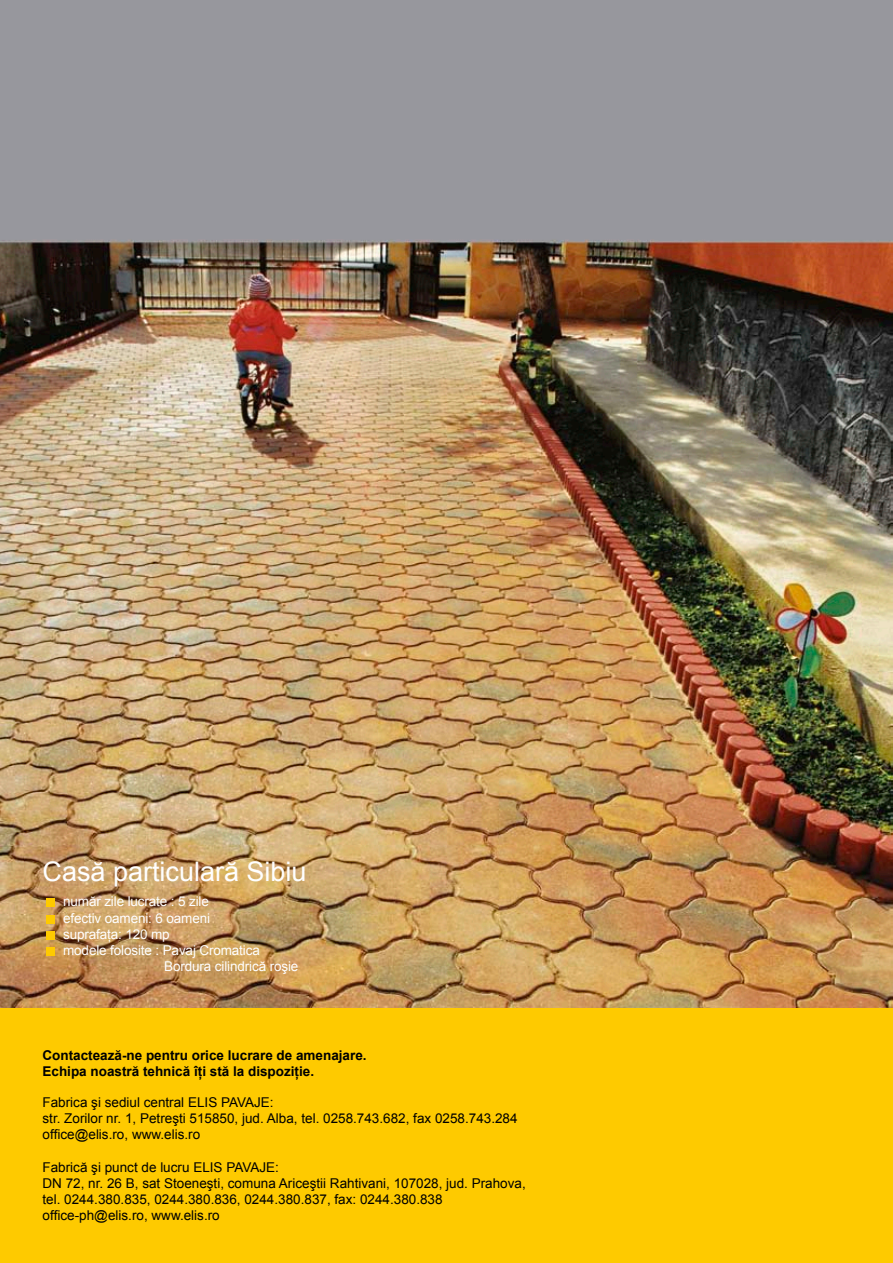
<style>
.page{position:relative;width:893px;height:1263px;background:#fff}
.page>*{position:absolute;margin:0;border:0;box-sizing:border-box;transform-origin:0 0}
.t1{font:27px "Arial";color:#fff}
.t2{font:13.5px/16.2px "Arial";color:#000}
.t3{font:13.5px "Arial";letter-spacing:-.01em;color:#fff}
.t4{font:700 13.5px/16.2px "Arial";color:#000}
</style>
<div class="page">
<img style="left:0;top:0;width:893px;height:1008px">
<div style="left:0;top:1008px;width:893px;height:255px;background:#feca00"></div>
<div style="left:46px;top:898px;width:9px;height:9px;background:#feca00"></div>
<div style="left:46px;top:915px;width:9px;height:9px;background:#feca00"></div>
<div style="left:46px;top:931px;width:9px;height:8px;background:#feca00"></div>
<div style="left:46px;top:947px;width:9px;height:9px;background:#feca00"></div>
<h1 class="t1" style="left:43px;top:854px;width:266px">Casă particulară Sibiu</h1>
<p class="t3" style="left:63px;top:893px;width:147px">număr zile lucrate : 5 zile</p>
<p class="t3" style="left:63px;top:909px;width:148px">efectiv oameni: 6 oameni</p>
<p class="t3" style="left:63px;top:925px;width:108px">suprafaţa: 120 mp</p>
<p class="t3" style="left:63px;top:941px;width:198px">modele folosite : Pavaj Cromatica</p>
<p class="t3" style="left:164px;top:958px;width:136px">Bordura cilindrică roşie</p>
<p class="t4" style="left:43px;top:1048px;width:326px">Contactează-ne pentru orice lucrare de amenajare.<br>Echipa noastră tehnică îţi stă la dispoziţie.</p>
<p class="t2" style="left:43px;top:1094px;width:477px">Fabrica şi sediul central ELIS PAVAJE:<br>str. Zorilor nr. 1, Petreşti 515850, jud. Alba, tel. 0258.743.682, fax 0258.743.284 office@elis.ro, www.elis.ro</p>
<p class="t2" style="left:43px;top:1159px;width:485px">Fabrică şi punct de lucru ELIS PAVAJE:<br>DN 72, nr. 26 B, sat Stoeneşti, comuna Ariceştii Rahtivani, 107028, jud. Prahova, tel. 0244.380.835, 0244.380.836, 0244.380.837, fax: 0244.380.838 office-ph@elis.ro, www.elis.ro</p>
</div>
